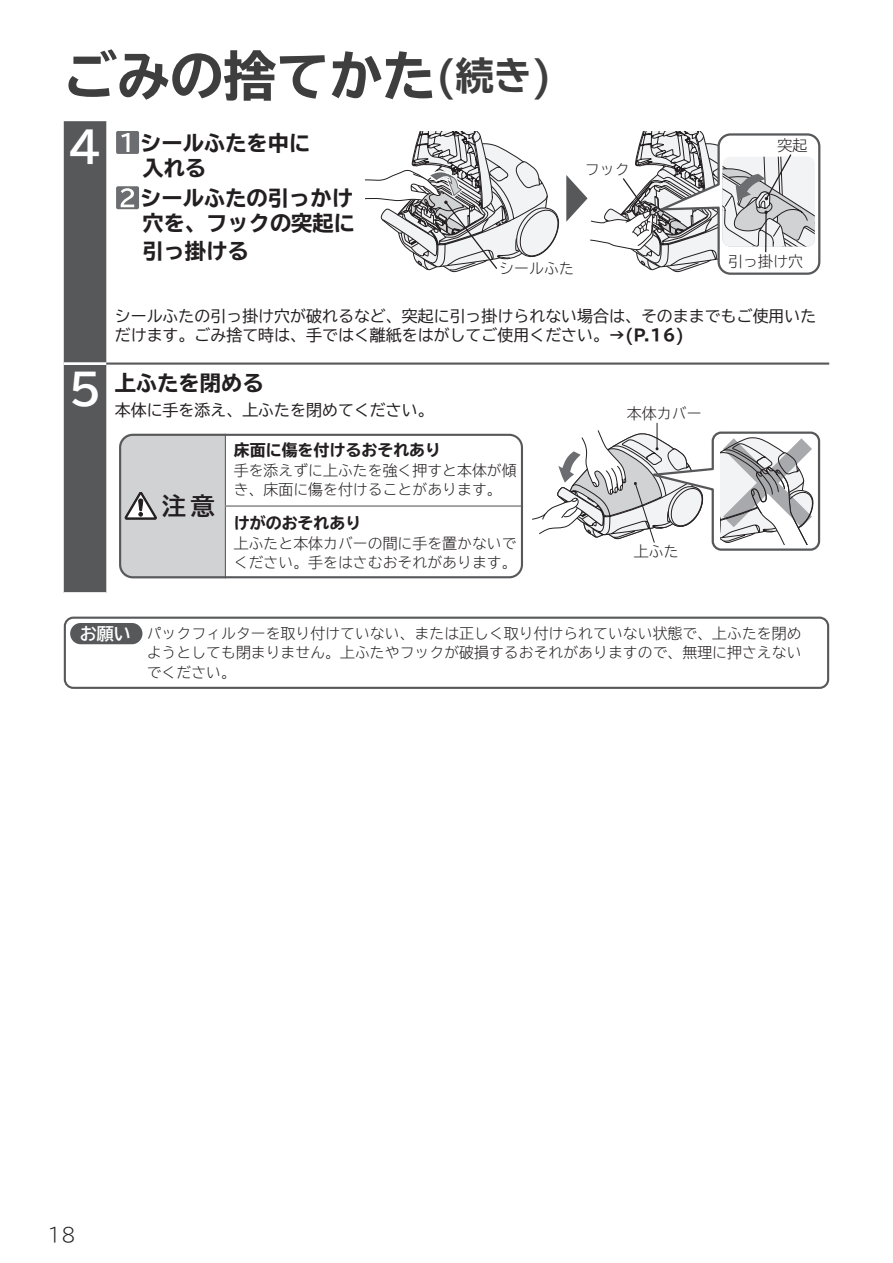
<style>
.page{position:relative;width:893px;height:1263px;background:#fff}
.page>*{position:absolute;margin:0;border:0;box-sizing:border-box;transform-origin:0 0}
.t1{font:700 expanded 53.1px "TBUD Go Std";color:#3e3e3f}
.t2{font:24.3px "TBUD Go Std Bold 90 pv RKSJ H";color:#231f20}
.t3{font:700 expanded 21.3px/25.5px "TBUD Go Std";color:#231f20}
.t4{font:300 19.2px "TBUDR Go Std Super";color:#231f20}
.t5{font:700 16.95px "TBUD Go Std";color:#fff}
.t6{font:15.9px/19.2px "TBUD Go Std";color:#231f20}
.t7{font:700 expanded 15.9px "TBUD Go Std";color:#231f20}
.t8{font:15px "TBUD Go Std Super Light 90 pv RKSJ H";color:#231f20}
.t9{font:300 14.85px/19.2px "TBUD Go Std Super";color:#231f20}
.s1{font-size:38.25px}
.s2{font-stretch:normal;font-size:42.45px;color:#fff}
.s3{font-weight:700;font-stretch:expanded}
</style>
<div class="page">
<div style="left:64px;top:121px;width:42px;height:471px;background:#57585a"></div>
<hr style="left:64px;top:362px;width:42px;height:2px;background:#fff">
<hr style="left:64px;top:364px;width:42px;height:1px;background:#fff">
<hr style="left:106px;top:362px;width:723px;height:3px;background:#57585a">
<div style="left:116px;top:131px;width:23px;height:23px;background:#6c6d70;border-radius:2px"></div>
<svg style="left:121px;top:133px;width:8px;height:19px"></svg>
<div style="left:116px;top:186px;width:23px;height:23px;background:#6c6d70;border-radius:2px"></div>
<svg style="left:121px;top:188px;width:13px;height:19px"></svg>
<svg style="left:366px;top:132px;width:193px;height:141px"></svg>
<svg style="left:566px;top:132px;width:254px;height:143px"></svg>
<svg style="left:532px;top:423px;width:288px;height:128px"></svg>
<div style="left:64px;top:617px;width:765px;height:72px;border:2px solid #57585a;border-radius:9px"></div>
<div style="left:70px;top:623px;width:72px;height:21px;background:#57585a;border-radius:11px"></div>
<div style="left:119px;top:434px;width:404px;height:144px;border:2px solid #57585a;border-radius:13px"></div>
<hr style="left:225px;top:434px;width:1px;height:71px;background:#57585a">
<hr style="left:225px;top:507px;width:1px;height:71px;background:#57585a">
<hr style="left:225px;top:505px;width:298px;height:2px;background:#57585a">
<svg style="left:119px;top:434px;width:106px;height:144px;background:#c9cacc"></svg>
<h1 class="t1" style="left:64px;top:46px;width:490px">ごみの捨てかた<span class="s1">(続き)</span></h1>
<h3 class="t3" style="left:142px;top:130px;width:169px;text-indent:-74px"><span class="s2">4</span> シールふたを中に入れる</h3>
<h3 class="t3" style="left:140px;top:186px;width:216px">シールふたの引っかけ穴を、フックの突起に</h3>
<h3 class="t3" style="left:142px;top:239px;width:108px">引っ掛ける</h3>
<p class="t8" style="left:499px;top:256px;width:76px">シールふた</p>
<p class="t8" style="left:585px;top:157px;width:46px">フック</p>
<p class="t8" style="left:777px;top:133px;width:31px">突起</p>
<p class="t8" style="left:728px;top:249px;width:76px">引っ掛け穴</p>
<p class="t6" style="left:115px;top:307px;width:703px">シールふたの引っ掛け穴が破れるなど、突起に引っ掛けられない場合は、そのままでもご使用いただけます。ごみ捨て時は、手ではく離紙をはがしてご使用ください。<span class="s3">→(P.16)</span></p>
<h3 class="t3" style="left:68px;top:371px;width:197px"><span class="s2">5</span> 上ふたを閉める</h3>
<p class="t6" style="left:115px;top:400px;width:320px">本体に手を添え、上ふたを閉めてください。</p>
<p class="t8" style="left:627px;top:401px;width:77px">本体カバー</p>
<h2 class="t2" style="left:162px;top:486px;width:54px">注意</h2>
<p class="t7" style="left:234px;top:441px;width:209px">床面に傷を付けるおそれあり</p>
<p class="t9" style="left:234px;top:461px;width:284px">手を添えずに上ふたを強く押すと本体が傾き、床面に傷を付けることがあります。</p>
<p class="t7" style="left:234px;top:514px;width:129px">けがのおそれあり</p>
<p class="t9" style="left:234px;top:533px;width:284px">上ふたと本体カバーの間に手を置かないでください。手をはさむおそれがあります。</p>
<p class="t8" style="left:634px;top:539px;width:46px">上ふた</p>
<p class="t5" style="left:80px;top:620px;width:53px">お願い</p>
<p class="t9" style="left:147px;top:624px;width:671px;text-align:justify">パックフィルターを取り付けていない、または正しく取り付けられていない状態で、上ふたを閉め　ようとしても閉まりません。上ふたやフックが破損するおそれがありますので、無理に押さえない　でください。</p>
<p class="t4" style="left:47px;top:1218px;width:30px">18</p>
</div>
